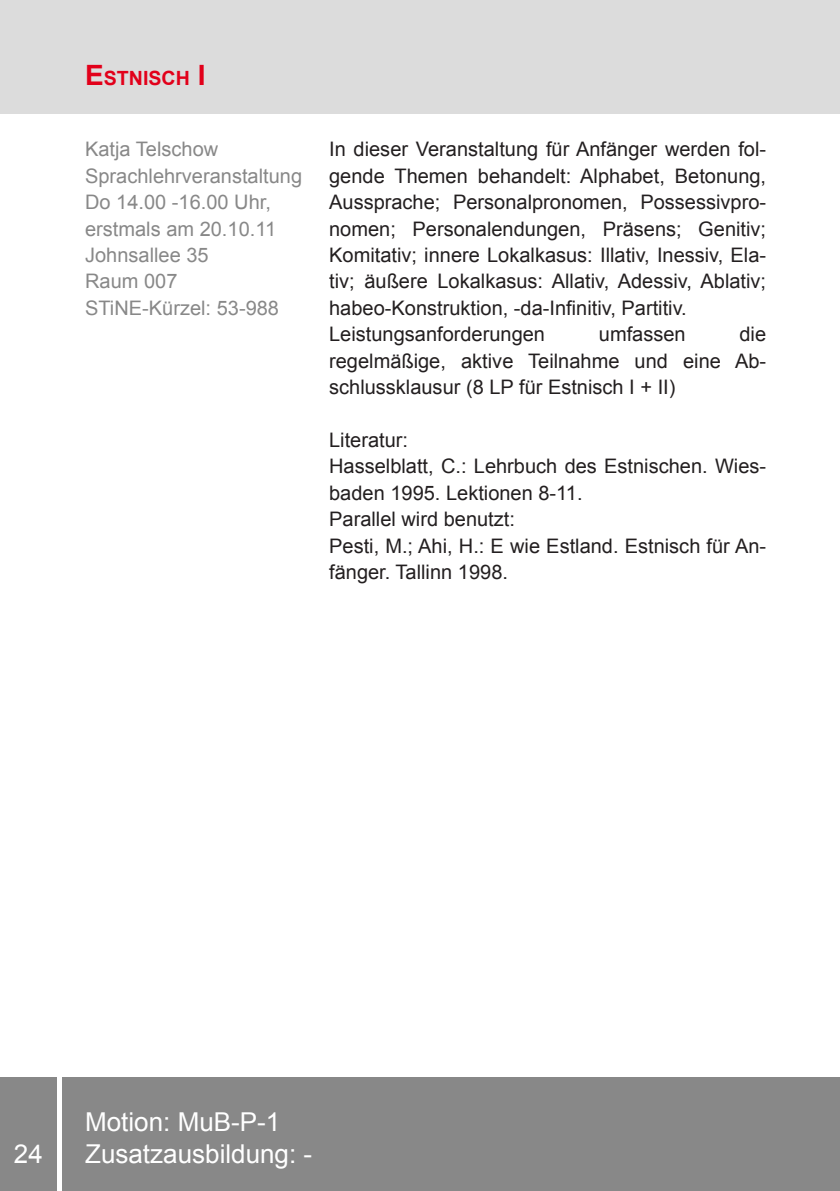
<style>
.page{position:relative;width:840px;height:1191px;background:#fff}
.page>*{position:absolute;margin:0;border:0;box-sizing:border-box;transform-origin:0 0}
.t1{font:26px "Arial";color:#fff}
.t2{font:20px/26.4px "Arial";color:#231f20;text-align:justify}
.t3{font:20px "Arial";color:#888}
.t4{font:700 19.6px "Arial";color:#e2001a}
.s1{font-size:28px}
</style>
<div class="page">
<div style="left:0;top:1077px;width:57px;height:114px;background:#888"></div>
<div style="left:0;top:0;width:839px;height:113px;background:#dcdcdc"></div>
<div style="left:62px;top:1077px;width:777px;height:114px;background:#888"></div>
<p class="t4" style="left:85px;top:65px;width:118px"><span class="s1">E</span>STNISCH <span class="s1">I</span></p>
<p class="t3" style="left:85px;top:136px;width:135px">Katja Telschow</p>
<p class="t3" style="left:85px;top:163px;width:218px">Sprachlehrveranstaltung</p>
<p class="t3" style="left:85px;top:189px;width:187px">Do 14.00 -16.00 Uhr,</p>
<p class="t3" style="left:85px;top:215px;width:192px">erstmals am 20.10.11</p>
<p class="t3" style="left:85px;top:242px;width:125px">Johnsallee 35</p>
<p class="t3" style="left:85px;top:268px;width:94px">Raum 007</p>
<p class="t3" style="left:85px;top:295px;width:195px">STiNE-Kürzel: 53-988</p>
<p class="t2" style="left:329px;top:136px;width:438px">In dieser Veranstaltung für Anfänger werden fol&shy;gende Themen behandelt: Alphabet, Betonung, Aussprache; Personalpronomen, Possessivpro&shy;nomen; Personalendungen, Präsens; Genitiv; Komitativ; innere Lokalkasus: Illativ, Inessiv, Ela&shy;tiv; äußere Lokalkasus: Allativ, Adessiv, Ablativ; habeo-Konstruktion, -da-Infinitiv, Partitiv.</p>
<p class="t2" style="left:329px;top:321px;width:217px">Leistungsanforderungen</p>
<p class="t2" style="left:598px;top:321px;width:88px">umfassen</p>
<p class="t2" style="left:329px;top:321px;width:438px;text-indent:410px">die regelmäßige, aktive Teilnahme und eine Ab&shy;schlussklausur (8 LP für Estnisch I + II)</p>
<p class="t2" style="left:329px;top:427px;width:80px">Literatur:</p>
<p class="t2" style="left:329px;top:453px;width:438px">Hasselblatt, C.: Lehrbuch des Estnischen. Wies&shy;baden 1995. Lektionen 8-11.</p>
<p class="t2" style="left:329px;top:506px;width:187px">Parallel wird benutzt:</p>
<p class="t2" style="left:329px;top:532px;width:438px">Pesti, M.; Ahi, H.: E wie Estland. Estnisch für An&shy;fänger. Tallinn 1998.</p>
<h1 class="t1" style="left:14px;top:1136px;width:30px">24</h1>
<p class="t1" style="left:85px;top:1105px;width:197px">Motion: MuB-P-1</p>
<p class="t1" style="left:85px;top:1136px;width:228px">Zusatzausbildung: -</p>
</div>
